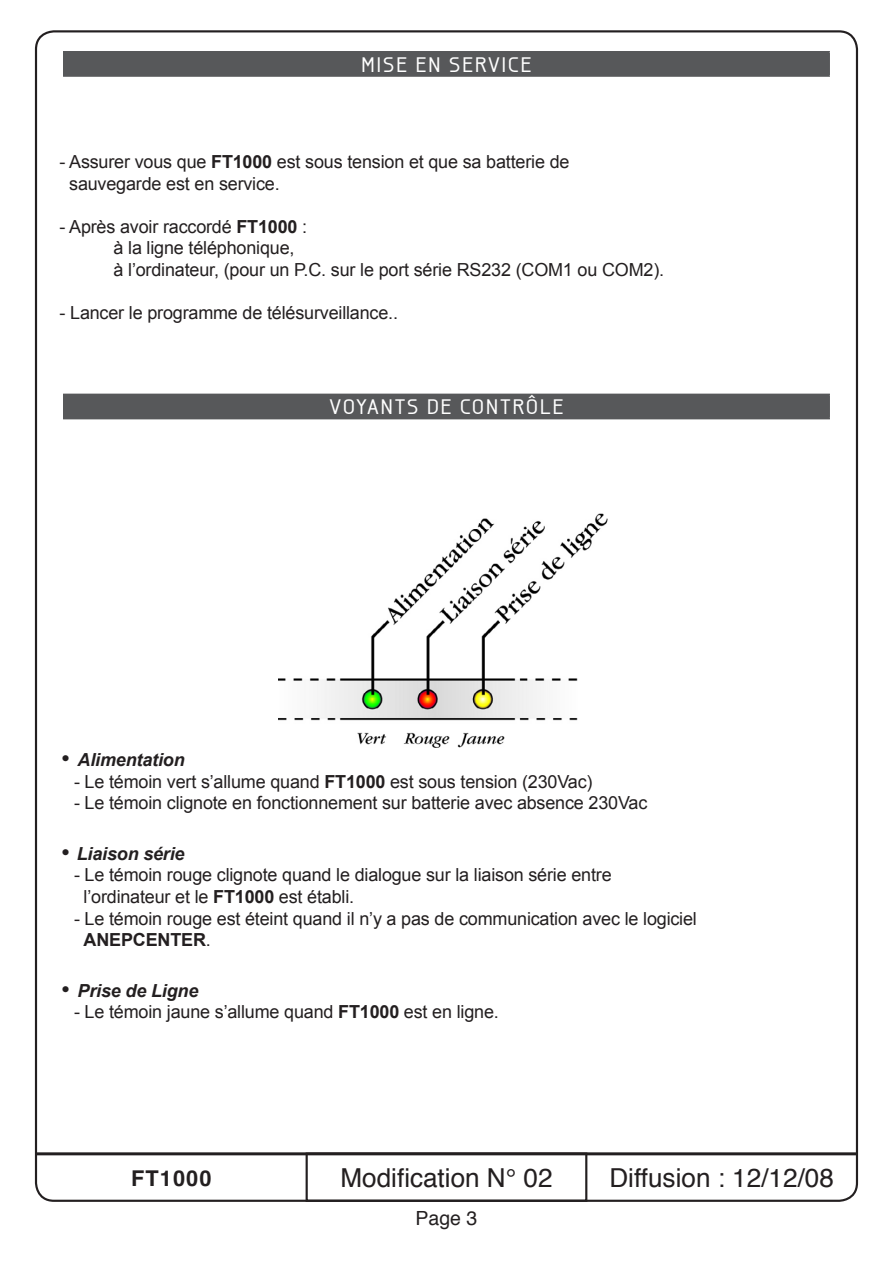
<style>
.page{position:relative;width:893px;height:1263px;background:#fff}
.page>*{position:absolute;margin:0;border:0;box-sizing:border-box;transform-origin:0 0}
.t1{font:26.1px "Helvetica";color:#231f20}
.t2{font:700 21.75px "Helvetica";letter-spacing:.05em;color:#231f20}
.t3{font:500 21px "Galette";letter-spacing:.1em;color:#fff}
.t4{font:19.5px "Helvetica";color:#231f20}
.t5{font:18px/21.6px "Arial";letter-spacing:-.01em;color:#231f20}
.t6{font:italic 700 18px "Arial";letter-spacing:-.01em;color:#231f20}
.s1{font-weight:700}
.s2{font-family:"Garamond IT Cby BT";font-weight:400;font-style:normal;font-size:21px}
</style>
<div class="page">
<div style="left:306px;top:1152px;width:281px;height:50px;border:2px solid #231f20"></div>
<hr style="left:37px;top:1152px;width:819px;height:3px;background:#231f20">
<div style="left:64px;top:52px;width:765px;height:24px;background:#57585a"></div>
<hr style="left:63px;top:51px;width:767px;height:2px;background:#57585a">
<hr style="left:63px;top:53px;width:2px;height:22px;background:#57585a">
<hr style="left:828px;top:53px;width:2px;height:22px;background:#57585a">
<hr style="left:63px;top:75px;width:767px;height:2px;background:#57585a">
<div style="left:64px;top:394px;width:765px;height:25px;background:#57585a"></div>
<hr style="left:63px;top:394px;width:767px;height:1px;background:#57585a">
<hr style="left:63px;top:395px;width:2px;height:23px;background:#57585a">
<hr style="left:828px;top:395px;width:2px;height:23px;background:#57585a">
<hr style="left:63px;top:418px;width:767px;height:1px;background:#57585a">
<img style="left:278px;top:513px;width:330px;height:234px">
<p class="t3" style="left:362px;top:52px;width:171px">MISE EN SERVICE</p>
<p class="t5" style="left:69px;top:151px;width:502px;text-indent:-10px">- Assurer vous que <span class="s1">FT1000</span> est sous tension et que sa batterie de sauvegarde est en service.</p>
<p class="t5" style="left:114px;top:216px;width:552px;text-indent:-54px">- Après avoir raccordé <span class="s1">FT1000</span> :<br>à la ligne téléphonique,<br>à l’ordinateur, (pour un P.C. sur le port série RS232 (COM1 ou COM2).</p>
<p class="t5" style="left:60px;top:302px;width:340px">- Lancer le programme de télésurveillance..</p>
<p class="t3" style="left:330px;top:394px;width:235px">VOYANTS DE CONTRÔLE</p>
<p class="t6" style="left:60px;top:750px;width:127px"><span class="s2">•</span> Alimentation</p>
<p class="t5" style="left:74px;top:771px;width:520px">- Le témoin vert s’allume quand <span class="s1">FT1000</span> est sous tension (230Vac)</p>
<p class="t5" style="left:74px;top:792px;width:575px">- Le témoin clignote en fonctionnement sur batterie avec absence 230Vac</p>
<p class="t6" style="left:60px;top:843px;width:127px"><span class="s2">•</span> Liaison série</p>
<p class="t5" style="left:84px;top:864px;width:530px;text-indent:-10px">- Le témoin rouge clignote quand le dialogue sur la liaison série entre l’ordinateur et le <span class="s1">FT1000</span> est établi.</p>
<p class="t5" style="left:84px;top:907px;width:615px;text-indent:-10px">- Le témoin rouge est éteint quand il n’y a pas de communication avec le logiciel<br><span class="s1">ANEPCENTER</span>.</p>
<p class="t6" style="left:60px;top:980px;width:140px"><span class="s2">•</span> Prise de Ligne</p>
<p class="t5" style="left:74px;top:1001px;width:426px">- Le témoin jaune s’allume quand <span class="s1">FT1000</span> est en ligne.</p>
<p class="t2" style="left:131px;top:1158px;width:82px">FT1000</p>
<h1 class="t1" style="left:340px;top:1156px;width:214px">Modification N° 02</h1>
<h1 class="t1" style="left:609px;top:1156px;width:226px">Diffusion : 12/12/08</h1>
<p class="t4" style="left:416px;top:1201px;width:63px">Page 3</p>
</div>
